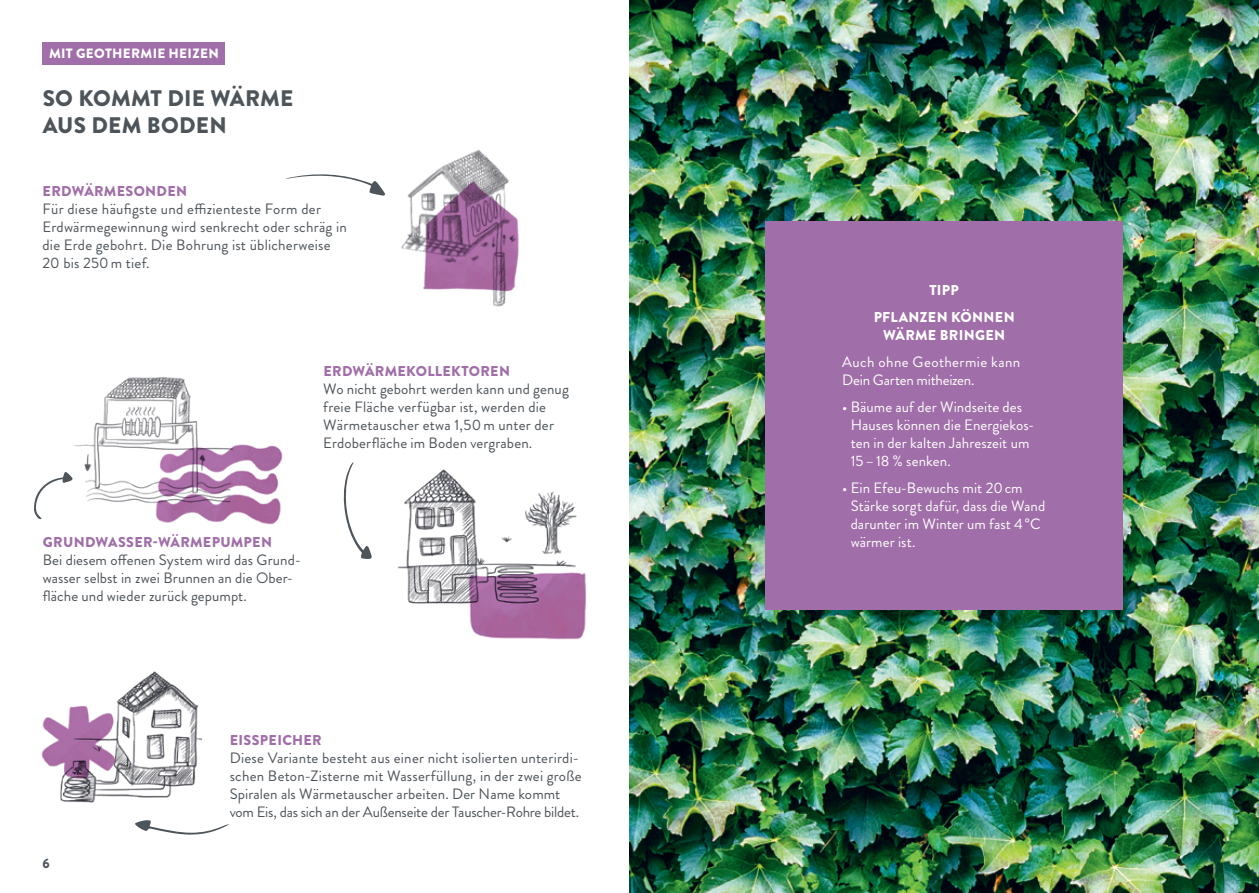
<style>
.page{position:relative;width:1259px;height:893px;background:#fff}
.page>*{position:absolute;margin:0;border:0;box-sizing:border-box;transform-origin:0 0}
.t1{font:900 22.5px/27px "Brandon Grotesque";letter-spacing:.01em;color:#4d545a}
.t2{font:15px/18px "Brandon Grotesque";letter-spacing:.01em;color:#4d545a}
.t3{font:15px/18px "Brandon Grotesque";letter-spacing:.005em;color:#fff}
.t4{font:900 14.25px "Brandon Grotesque";letter-spacing:.025em;color:#a06ea8}
.t5{font:900 14.25px/27px "Brandon Grotesque";letter-spacing:.02em;color:#fff;text-align:center}
.t6{font:900 13.5px "Brandon Grotesque";letter-spacing:.02em;color:#fff}
.t7{font:900 13.5px "Brandon Grotesque";color:#4d545a}
</style>
<div class="page">
<img style="left:155px;top:444px;width:128px;height:81px">
<img style="left:471px;top:626px;width:115px;height:14px">
<img style="left:629px;top:0;width:630px;height:893px">
<img style="left:74px;top:377px;width:172px;height:134px">
<img style="left:398px;top:469px;width:189px;height:157px">
<div style="left:765px;top:221px;width:358px;height:389px;background:#a06ea8"></div>
<div style="left:43px;top:43px;width:182px;height:22px;background:#a06ea8"></div>
<img style="left:41px;top:671px;width:161px;height:132px">
<img style="left:401px;top:150px;width:118px;height:157px">
<svg style="left:343px;top:462px;width:29px;height:97px"></svg>
<svg style="left:286px;top:174px;width:99px;height:22px"></svg>
<svg style="left:135px;top:820px;width:95px;height:15px"></svg>
<svg style="left:34px;top:472px;width:39px;height:48px"></svg>
<p class="t6" style="left:49px;top:44px;width:171px">MIT GEOTHERMIE HEIZEN</p>
<h1 class="t1" style="left:43px;top:85px;width:252px">SO KOMMT DIE WÄRME<br>AUS DEM BODEN</h1>
<p class="t4" style="left:43px;top:181px;width:146px">ERDWÄRMESONDEN</p>
<p class="t2" style="left:43px;top:200px;width:306px">Für diese häufigste und effizienteste Form der Erdwärmegewinnung wird senkrecht oder schräg in die Erde gebohrt. Die Bohrung ist üblicherweise 20 bis 250m tief.</p>
<p class="t4" style="left:323px;top:361px;width:188px">ERDWÄRMEKOLLEKTOREN</p>
<p class="t2" style="left:323px;top:380px;width:247px">Wo nicht gebohrt werden kann und genug freie Fläche verfügbar ist, werden die Wärmetauscher etwa 1,50m unter der Erdoberfläche im Boden vergraben.</p>
<p class="t4" style="left:43px;top:532px;width:231px">GRUNDWASSER-WÄRMEPUMPEN</p>
<p class="t2" style="left:43px;top:551px;width:260px">Bei diesem offenen System wird das Grund&shy;wasser selbst in zwei Brunnen an die Ober&shy;fläche und wieder zurück gepumpt.</p>
<p class="t7" style="left:43px;top:854px;width:9px">6</p>
<p class="t4" style="left:230px;top:730px;width:94px">EISSPEICHER</p>
<p class="t2" style="left:230px;top:749px;width:353px">Diese Variante besteht aus einer nicht isolierten unterirdi&shy;schen Beton-Zisterne mit Wasserfüllung, in der zwei große Spiralen als Wärmetauscher arbeiten. Der Name kommt vom Eis, das sich an der Außenseite der Tauscher-Rohre bildet.</p>
<p class="t5" style="left:873px;top:276px;width:142px">TIPP<br>PFLANZEN KÖNNEN</p>
<p class="t5" style="left:883px;top:321px;width:124px">WÄRME BRINGEN</p>
<p class="t3" style="left:842px;top:353px;width:180px">Auch ohne Geothermie kann<br>Dein Garten mitheizen.</p>
<p class="t3" style="left:850px;top:398px;width:185px;text-indent:-9px">• Bäume auf der Windseite des<br>Hauses können die Energiekos&shy;ten in der kalten Jahreszeit um<br>15–18 % senken.</p>
<p class="t3" style="left:850px;top:479px;width:196px;text-indent:-9px">• Ein Efeu-Bewuchs mit 20cm<br>Stärke sorgt dafür, dass die Wand darunter im Winter um fast 4°C wärmer ist.</p>
</div>
